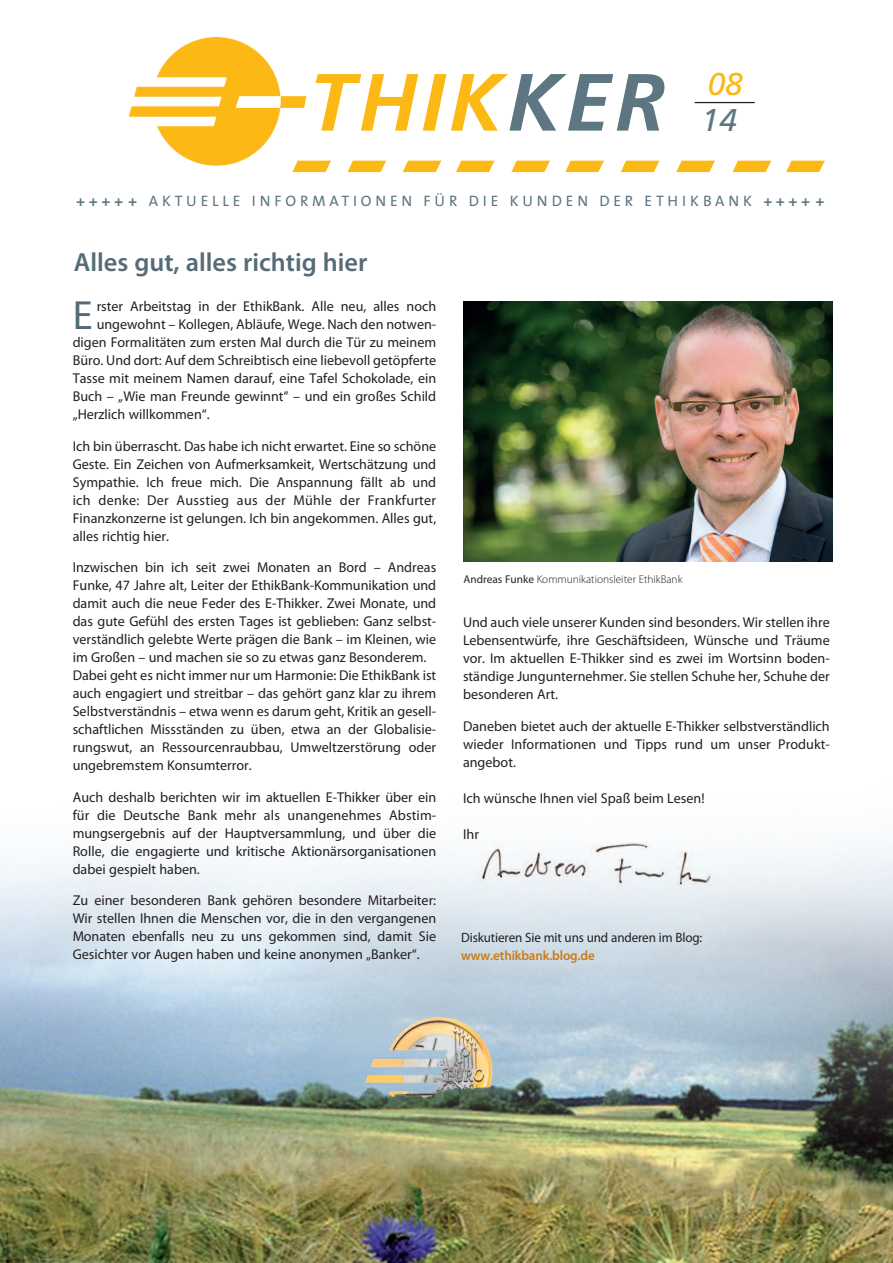
<style>
.page{position:relative;width:893px;height:1263px;background:#fff}
.page>*{position:absolute;margin:0;border:0;box-sizing:border-box;transform-origin:0 0}
.t1{font:italic 700 81px "Frutiger";letter-spacing:.055em;color:#fcb814}
.t2{font:40.95px "Myriad Pro";color:#556c78}
.t3{font:italic 31.5px "Frutiger";color:#fcb814}
.t4{font:italic 31.5px "Frutiger";color:#5d7682}
.t5{font:600 26.25px "Myriad Pro";color:#556c78}
.t6{font:15.15px "The Sans";letter-spacing:.25em;color:#5d7682}
.t7{font:14.25px/18px "Myriad Pro";color:#231f20;text-align:justify}
.t8{font:13.5px "Myriad Pro";letter-spacing:-.01em;color:#231f20}
.t9{font:600 13.5px "Myriad Pro";letter-spacing:-.01em;color:#cb7a16}
.t10{font:300 11.25px "Myriad Pro";color:#231f20}
.s1{color:#5d7682}
.s2{font-family:"Frutiger";font-weight:700}
.s3{font-weight:400}
</style>
<div class="page">
<img style="left:0;top:492px;width:893px;height:771px">
<img style="left:129px;top:38px;width:151px;height:128px">
<svg style="left:292px;top:161px;width:39px;height:11px"></svg>
<svg style="left:348px;top:161px;width:38px;height:11px"></svg>
<svg style="left:403px;top:161px;width:38px;height:11px"></svg>
<svg style="left:456px;top:161px;width:39px;height:11px"></svg>
<svg style="left:511px;top:161px;width:39px;height:11px"></svg>
<svg style="left:565px;top:161px;width:39px;height:11px"></svg>
<svg style="left:621px;top:161px;width:38px;height:11px"></svg>
<svg style="left:676px;top:161px;width:39px;height:11px"></svg>
<svg style="left:733px;top:161px;width:38px;height:11px"></svg>
<svg style="left:786px;top:161px;width:39px;height:11px"></svg>
<svg style="left:236px;top:96px;width:70px;height:12px"></svg>
<hr style="left:695px;top:102px;width:60px;height:1px;background:#231f20">
<img style="left:463px;top:302px;width:369px;height:260px">
<img style="left:477px;top:842px;width:233px;height:43px">
<h1 class="t1" style="left:309px;top:70px;width:357px">THIK<span class="s1">KER</span></h1>
<h3 class="t3" style="left:708px;top:71px;width:37px">08</h3>
<h3 class="t4" style="left:702px;top:108px;width:37px">14</h3>
<p class="t6" style="left:76px;top:195px;width:750px"><span class="s2">+++++</span> AKTUELLE INFORMATIONEN FÜR DIE KUNDEN DER ETHIKBANK <span class="s2">+++++</span></p>
<h3 class="t5" style="left:74px;top:252px;width:295px">Alles gut, alles richtig hier</h3>
<h2 class="t2" style="left:73px;top:300px;width:21px">E</h2>
<p class="t7" style="left:97px;top:299px;width:341px">rster Arbeitstag in der EthikBank. Alle neu, alles noch</p>
<p class="t7" style="left:97px;top:317px;width:341px">ungewohnt – Kollegen, Abläufe, Wege. Nach den notwen-</p>
<p class="t7" style="left:73px;top:335px;width:365px">digen Formalitäten zum ersten Mal durch die Tür zu meinem</p>
<p class="t7" style="left:73px;top:353px;width:365px">Büro. Und dort: Auf dem Schreibtisch eine liebevoll getöpferte</p>
<p class="t7" style="left:73px;top:371px;width:365px">Tasse mit meinem Namen darauf, eine Tafel Schokolade, ein</p>
<p class="t7" style="left:73px;top:389px;width:365px">Buch – „Wie man Freunde gewinnt“ – und ein großes Schild</p>
<p class="t7" style="left:73px;top:407px;width:139px">„Herzlich willkommen“.</p>
<p class="t7" style="left:73px;top:438px;width:365px">Ich bin überrascht. Das habe ich nicht erwartet. Eine so schöne Geste. Ein Zeichen von Aufmerksamkeit, Wertschätzung und Sympathie. Ich freue mich. Die Anspannung fällt ab und ich denke: Der Ausstieg aus der Mühle der Frankfurter Finanzkonzerne ist gelungen. Ich bin angekommen. Alles gut, alles richtig hier.</p>
<p class="t7" style="left:73px;top:560px;width:365px;text-align:left">Inzwischen bin ich seit zwei Monaten an Bord – Andreas Funke, 47 Jahre alt, Leiter der EthikBank-Kommunikation und damit auch die neue Feder des E-Thikker. Zwei Monate, und das gute Gefühl des ersten Tages ist geblieben: Ganz selbst&shy;verständlich gelebte Werte prägen die Bank – im Kleinen, wie im Großen – und machen sie so zu etwas ganz Besonderem.<br>Dabei geht es nicht immer nur um Harmonie: Die EthikBank ist auch engagiert und streitbar – das gehört ganz klar zu ihrem Selbstverständnis – etwa wenn es darum geht, Kritik an gesell&shy;schaftlichen Missständen zu üben, etwa an der Globalisie&shy;rungswut, an Ressourcenraubbau, Umweltzerstörung oder ungebremstem Konsumterror.</p>
<p class="t7" style="left:73px;top:789px;width:365px">Auch deshalb berichten wir im aktuellen E-Thikker über ein für die Deutsche Bank mehr als unangenehmes Abstim&shy;mungsergebnis auf der Hauptversammlung, und über die Rolle, die engagierte und kritische Aktionärsorganisationen dabei gespielt haben.</p>
<p class="t7" style="left:73px;top:893px;width:365px">Zu einer besonderen Bank gehören besondere Mitarbeiter:<br>Wir stellen Ihnen die Menschen vor, die in den vergangenen Monaten ebenfalls neu zu uns gekommen sind, damit Sie Gesichter vor Augen haben und keine anonymen „Banker“.</p>
<p class="t10" style="left:463px;top:575px;width:220px"><span class="s3">Andreas Funke</span> Kommunikationsleiter EthikBank</p>
<p class="t7" style="left:463px;top:615px;width:368px">Und auch viele unserer Kunden sind besonders. Wir stellen ihre Lebensentwürfe, ihre Geschäftsideen, Wünsche und Träume vor. Im aktuellen E-Thikker sind es zwei im Wortsinn boden&shy;ständige Jungunternehmer. Sie stellen Schuhe her, Schuhe der besonderen Art.</p>
<p class="t7" style="left:463px;top:718px;width:368px">Daneben bietet auch der aktuelle E-Thikker selbstverständlich wieder Informationen und Tipps rund um unser Produkt&shy;angebot.</p>
<p class="t7" style="left:463px;top:790px;width:243px">Ich wünsche Ihnen viel Spaß beim Lesen!</p>
<p class="t7" style="left:463px;top:826px;width:17px">Ihr</p>
<p class="t8" style="left:461px;top:932px;width:242px">Diskutieren Sie mit uns und anderen im Blog:</p>
<p class="t9" style="left:461px;top:950px;width:135px">www.ethikbank.blog.de</p>
</div>
